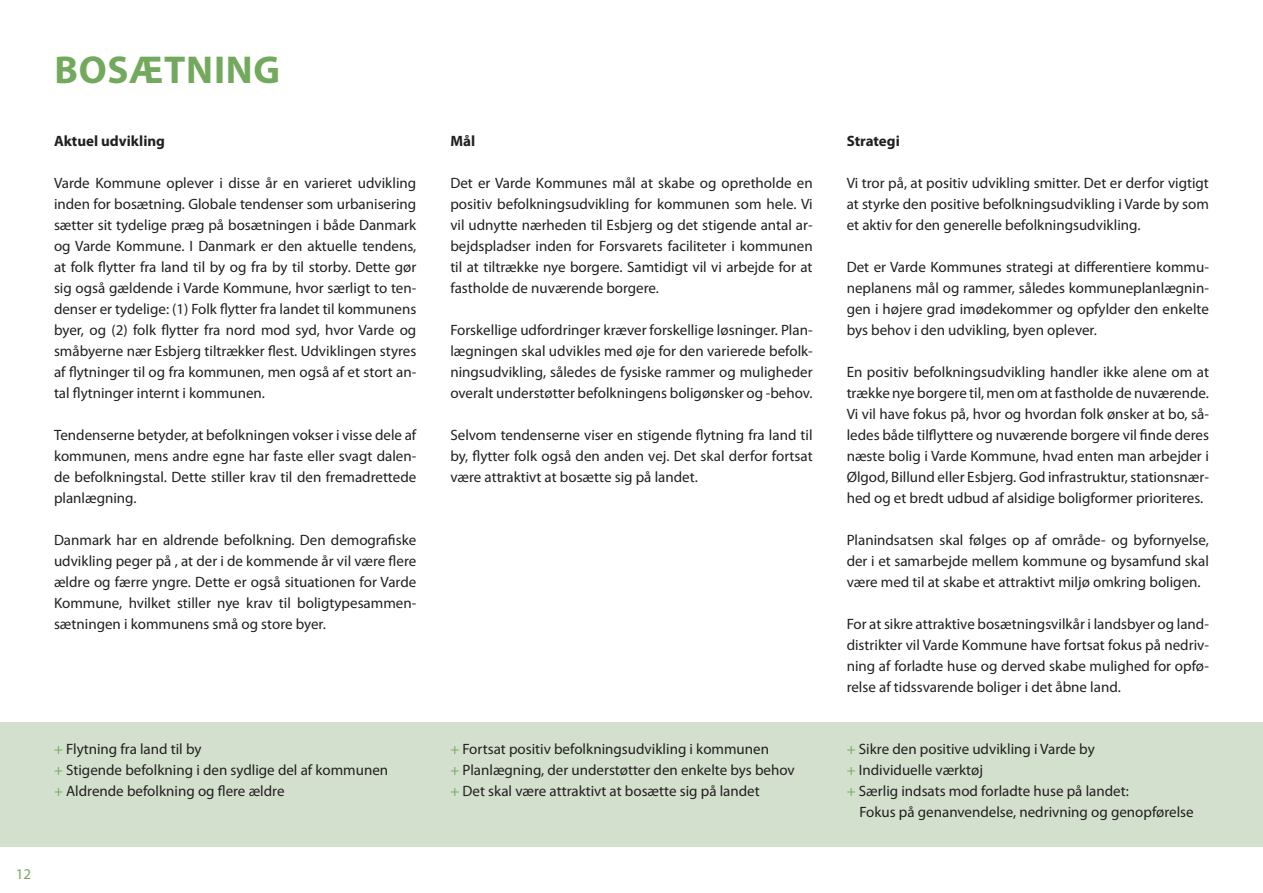
<style>
.page{position:relative;width:1263px;height:893px;background:#fff}
.page>*{position:absolute;margin:0;border:0;box-sizing:border-box;transform-origin:0 0}
.Overskrift{font:700 39px "Myriad Pro";letter-spacing:.02em;color:#73a95d}
.Brødtekst{font:15px/21px "Myriad Pro";color:#231f20;text-align:justify}
.Punkttekst{font:15px "Myriad Pro";color:#231f20}
.Underoverskrift{font:700 15px "Myriad Pro";color:#231f20}
.t1{font:15px "Myriad Pro";color:#73a95d}
.s1{color:#73a95d}
</style>
<div class="page">
<div style="left:0;top:722px;width:1263px;height:125px;background:#d3e0ce"></div>
<p class="Overskrift" style="left:54px;top:45px;width:227px">BOSÆTNING</p>
<p class="Underoverskrift" style="left:54px;top:131px;width:113px">Aktuel udvikling</p>
<p class="Brødtekst" style="left:54px;top:172px;width:364px">Varde Kommune oplever i disse år en varieret udvikling inden for bosætning. Globale tendenser som urbanisering sætter sit tydelige præg på bosætningen i både Danmark og Varde Kommune. I Danmark er den aktuelle tendens, at folk flytter fra land til by og fra by til storby. Dette gør sig også gældende i Varde Kommune, hvor særligt to ten&shy;denser er tydelige: (1) Folk flytter fra landet til kommunens byer, og (2) folk flytter fra nord mod syd, hvor Varde og småbyerne nær Esbjerg tiltrækker flest. Udviklingen styres af flytninger til og fra kommunen, men også af et stort an&shy;tal flytninger internt i kommunen.</p>
<p class="Brødtekst" style="left:54px;top:424px;width:364px">Tendenserne betyder, at befolkningen vokser i visse dele af kommunen, mens andre egne har faste eller svagt dalen&shy;de befolkningstal. Dette stiller krav til den fremadrettede planlægning.</p>
<p class="Brødtekst" style="left:54px;top:529px;width:364px">Danmark har en aldrende befolkning. Den demografiske udvikling peger på , at der i de kommende år vil være flere ældre og færre yngre. Dette er også situationen for Varde Kommune, hvilket stiller nye krav til boligtypesammen&shy;sætningen i kommunens små og store byer.</p>
<p class="Underoverskrift" style="left:450px;top:131px;width:26px">Mål</p>
<p class="Brødtekst" style="left:450px;top:172px;width:364px">Det er Varde Kommunes mål at skabe og opretholde en positiv befolkningsudvikling for kommunen som hele. Vi vil udnytte nærheden til Esbjerg og det stigende antal ar&shy;bejdspladser inden for Forsvarets faciliteter i kommunen til at tiltrække nye borgere. Samtidigt vil vi arbejde for at fastholde de nuværende borgere.</p>
<p class="Brødtekst" style="left:450px;top:319px;width:364px">Forskellige udfordringer kræver forskellige løsninger. Plan&shy;lægningen skal udvikles med øje for den varierede befolk&shy;ningsudvikling, således de fysiske rammer og muligheder overalt understøtter befolkningens boligønsker og -behov.</p>
<p class="Brødtekst" style="left:450px;top:424px;width:364px">Selvom tendenserne viser en stigende flytning fra land til by, flytter folk også den anden vej. Det skal derfor fortsat være attraktivt at bosætte sig på landet.</p>
<p class="Punkttekst" style="left:54px;top:740px;width:149px"><span class="s1">+</span> Flytning fra land til by</p>
<p class="Punkttekst" style="left:54px;top:761px;width:336px"><span class="s1">+</span> Stigende befolkning i den sydlige del af kommunen</p>
<p class="Punkttekst" style="left:54px;top:782px;width:232px"><span class="s1">+</span> Aldrende befolkning og flere ældre</p>
<p class="t1" style="left:16px;top:864px;width:17px">12</p>
<p class="Punkttekst" style="left:450px;top:740px;width:320px"><span class="s1">+</span> Fortsat positiv befolkningsudvikling i kommunen</p>
<p class="Punkttekst" style="left:450px;top:761px;width:346px"><span class="s1">+</span> Planlægning, der understøtter den enkelte bys behov</p>
<p class="Punkttekst" style="left:450px;top:782px;width:311px"><span class="s1">+</span> Det skal være attraktivt at bosætte sig på landet</p>
<p class="Underoverskrift" style="left:847px;top:131px;width:55px">Strategi</p>
<p class="Brødtekst" style="left:847px;top:172px;width:364px">Vi tror på, at positiv udvikling smitter. Det er derfor vigtigt at styrke den positive befolkningsudvikling i Varde by som et aktiv for den generelle befolkningsudvikling.</p>
<p class="Brødtekst" style="left:847px;top:256px;width:364px">Det er Varde Kommunes strategi at differentiere kommu&shy;neplanens mål og rammer, således kommuneplanlægnin&shy;gen i højere grad imødekommer og opfylder den enkelte bys behov i den udvikling, byen oplever.</p>
<p class="Brødtekst" style="left:847px;top:361px;width:364px">En positiv befolkningsudvikling handler ikke alene om at trække nye borgere til, men om at fastholde de nuværende.<br>Vi vil have fokus på, hvor og hvordan folk ønsker at bo, så&shy;ledes både tilflyttere og nuværende borgere vil finde deres næste bolig i Varde Kommune, hvad enten man arbejder i Ølgod, Billund eller Esbjerg. God infrastruktur, stationsnær&shy;hed og et bredt udbud af alsidige boligformer prioriteres.</p>
<p class="Brødtekst" style="left:847px;top:529px;width:364px">Planindsatsen skal følges op af område- og byfornyelse, der i et samarbejde mellem kommune og bysamfund skal være med til at skabe et attraktivt miljø omkring boligen.</p>
<p class="Brødtekst" style="left:847px;top:613px;width:364px">For at sikre attraktive bosætningsvilkår i landsbyer og land&shy;distrikter vil Varde Kommune have fortsat fokus på nedriv&shy;ning af forladte huse og derved skabe mulighed for opfø&shy;relse af tidssvarende boliger i det åbne land.</p>
<p class="Punkttekst" style="left:847px;top:740px;width:250px"><span class="s1">+</span> Sikre den positive udvikling i Varde by</p>
<p class="Punkttekst" style="left:847px;top:761px;width:138px"><span class="s1">+</span> Individuelle værktøj</p>
<p class="Punkttekst" style="left:847px;top:782px;width:284px"><span class="s1">+</span> Særlig indsats mod forladte huse på landet:</p>
<p class="Punkttekst" style="left:859px;top:803px;width:336px">Fokus på genanvendelse, nedrivning og genopførelse</p>
</div>
